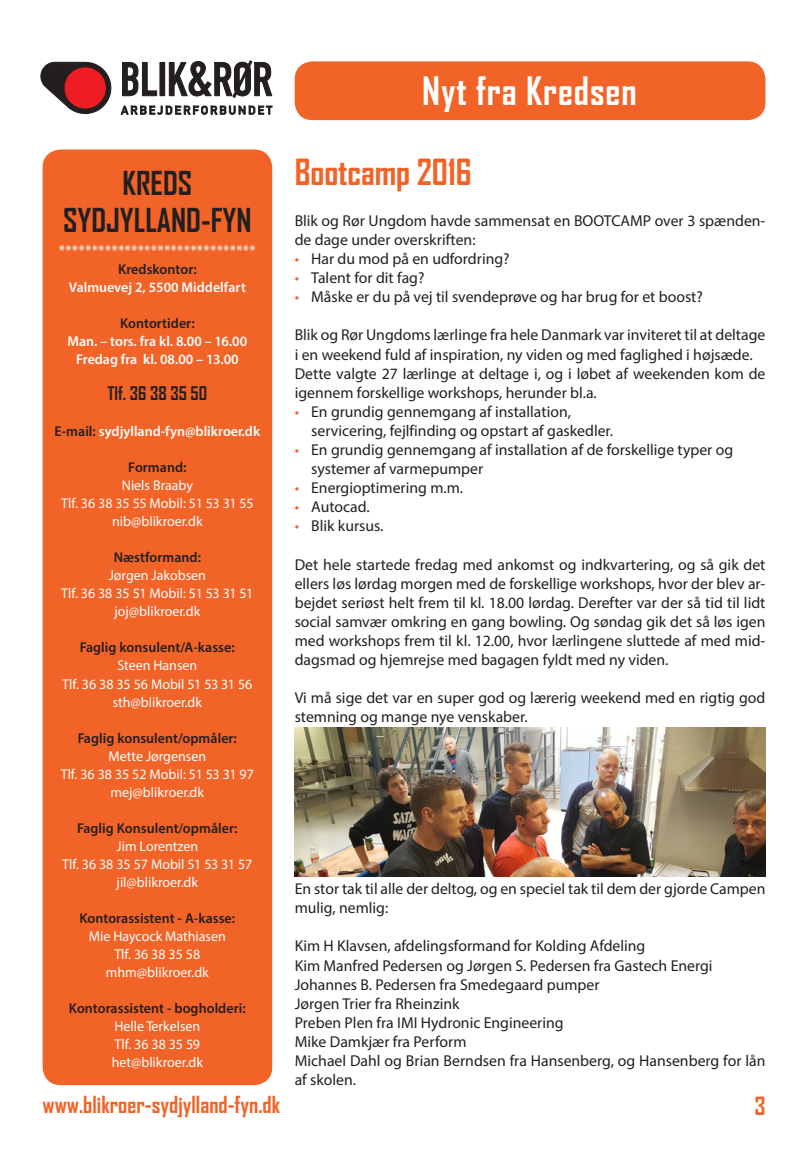
<style>
.page{position:relative;width:808px;height:1149px;background:#fff}
.page>*{position:absolute;margin:0;border:0;box-sizing:border-box;transform-origin:0 0}
.t1{font:700 37.5px "Agency FB";letter-spacing:.025em;color:#fff}
.t2{font:700 34.5px "Agency FB";letter-spacing:-.005em;color:#f26327}
.t3{font:700 31.5px/37.2px "Agency FB";color:#231f20;text-align:center}
.t4{font:700 24px "Agency FB";color:#f26327}
.t5{font:700 22.5px "Agency FB";color:#f26327}
.t6{font:700 18px "Agency FB";color:#231f20}
.t7{font:15.75px/19px "Myriad Pro";color:#231f20}
.t8{font:15.75px "Myriad Pro";color:#fff}
.t9{font:14.25px/18px "Myriad Pro";color:#fff;text-align:center}
.t10{font:600 14.25px "Myriad Pro";letter-spacing:.005em;color:#231f20}
.t11{font:600 14.25px/18px "Myriad Pro";color:#fff;text-align:center}
.s1{color:#231f20}
.s2{color:#f26327}
</style>
<div class="page">
<div style="left:43px;top:149px;width:229px;height:935px;background:#f26327;border-radius:18px"></div>
<svg style="left:121px;top:106px;width:151px;height:8px"></svg>
<svg style="left:122px;top:62px;width:35px;height:34px"></svg>
<div style="left:160px;top:62px;width:5px;height:34px;background:#231f20"></div>
<svg style="left:169px;top:60px;width:103px;height:38px"></svg>
<svg style="left:41px;top:62px;width:70px;height:52px"></svg>
<div style="left:295px;top:61px;width:470px;height:59px;background:#f26327;border-radius:18px"></div>
<img style="left:295px;top:727px;width:470px;height:149px">
<h3 class="t3" style="left:63px;top:164px;width:190px">KREDS<br>SYDJYLLAND-FYN</h3>
<p class="t8" style="left:59px;top:241px;width:199px">******************************</p>
<p class="t10" style="left:118px;top:260px;width:80px">Kredskontor:</p>
<p class="t11" style="left:69px;top:278px;width:179px">Valmuevej 2, 5500 Middelfart</p>
<p class="t10" style="left:120px;top:314px;width:76px">Kontortider:</p>
<p class="t11" style="left:68px;top:332px;width:181px">Man. – tors. fra kl. 8.00 – 16.00<br>Fredag fra kl. 08.00 – 13.00</p>
<p class="t6" style="left:108px;top:382px;width:101px">Tlf. 36 38 35 50</p>
<p class="t11" style="left:55px;top:422px;width:207px"><span class="s1">E-mail:</span> sydjylland-fyn@blikroer.dk</p>
<p class="t10" style="left:128px;top:458px;width:60px">Formand:</p>
<p class="t9" style="left:61px;top:476px;width:194px">Niels Braaby<br>Tlf. 36 38 35 55 Mobil: 51 53 31 55 nib@blikroer.dk</p>
<p class="t10" style="left:114px;top:548px;width:89px">Næstformand:</p>
<p class="t9" style="left:61px;top:566px;width:194px">Jørgen Jakobsen<br>Tlf. 36 38 35 51 Mobil: 51 53 31 51 joj@blikroer.dk</p>
<p class="t10" style="left:80px;top:638px;width:156px">Faglig konsulent/A-kasse:</p>
<p class="t9" style="left:62px;top:656px;width:192px">Steen Hansen<br>Tlf. 36 38 35 56 Mobil 51 53 31 56 sth@blikroer.dk</p>
<p class="t10" style="left:78px;top:728px;width:161px">Faglig konsulent/opmåler:</p>
<p class="t9" style="left:61px;top:746px;width:195px">Mette Jørgensen<br>Tlf. 36 38 35 52 Mobil: 51 53 31 97 mej@blikroer.dk</p>
<p class="t10" style="left:77px;top:818px;width:162px">Faglig Konsulent/opmåler:</p>
<p class="t9" style="left:62px;top:836px;width:192px">Jim Lorentzen<br>Tlf. 36 38 35 57 Mobil 51 53 31 57 jil@blikroer.dk</p>
<p class="t10" style="left:80px;top:908px;width:157px">Kontorassistent - A-kasse:</p>
<p class="t9" style="left:89px;top:926px;width:139px">Mie Haycock Mathiasen<br>Tlf. 36 38 35 58 mhm@blikroer.dk</p>
<p class="t10" style="left:69px;top:998px;width:178px">Kontorassistent - bogholderi:</p>
<p class="t9" style="left:112px;top:1016px;width:93px;text-align:left">Helle Terkelsen<br>Tlf. 36 38 35 59 het@blikroer.dk</p>
<h1 class="t1" style="left:422px;top:68px;width:216px">Nyt fra Kredsen</h1>
<h2 class="t2" style="left:295px;top:150px;width:179px">Bootcamp 2016</h2>
<p class="t7" style="left:295px;top:211px;width:472px">Blik og Rør Ungdom havde sammensat en BOOTCAMP over 3 spænden&shy;de dage under overskriften:</p>
<p class="t7" style="left:295px;top:249px;width:216px"><span class="s2">•</span> Har du mod på en udfordring?</p>
<p class="t7" style="left:295px;top:268px;width:131px"><span class="s2">•</span> Talent for dit fag?</p>
<p class="t7" style="left:295px;top:287px;width:410px"><span class="s2">•</span> Måske er du på vej til svendeprøve og har brug for et boost?</p>
<p class="t7" style="left:295px;top:325px;width:472px">Blik og Rør Ungdoms lærlinge fra hele Danmark var inviteret til at deltage i en weekend fuld af inspiration, ny viden og med faglighed i højsæde.<br>Dette valgte 27 lærlinge at deltage i, og i løbet af weekenden kom de igennem forskellige workshops, herunder bl.a.</p>
<p class="t7" style="left:311px;top:401px;width:303px;text-indent:-17px"><span class="s2">•</span> En grundig gennemgang af installation, servicering, fejlfinding og opstart af gaskedler.</p>
<p class="t7" style="left:311px;top:440px;width:423px;text-indent:-17px"><span class="s2">•</span> En grundig gennemgang af installation af de forskellige typer og systemer af varmepumper</p>
<p class="t7" style="left:295px;top:478px;width:170px"><span class="s2">•</span> Energioptimering m.m.</p>
<p class="t7" style="left:295px;top:497px;width:77px"><span class="s2">•</span> Autocad.</p>
<p class="t7" style="left:295px;top:516px;width:90px"><span class="s2">•</span> Blik kursus.</p>
<p class="t7" style="left:295px;top:554px;width:472px;text-align:justify">Det hele startede fredag med ankomst og indkvartering, og så gik det ellers løs lørdag morgen med de forskellige workshops, hvor der blev ar&shy;bejdet seriøst helt frem til kl. 18.00 lørdag. Derefter var der så tid til lidt social samvær omkring en gang bowling. Og søndag gik det så løs igen med workshops frem til kl. 12.00, hvor lærlingene sluttede af med mid&shy;dagsmad og hjemrejse med bagagen fyldt med ny viden.</p>
<p class="t7" style="left:295px;top:688px;width:472px">Vi må sige det var en super god og lærerig weekend med en rigtig god stemning og mange nye venskaber.</p>
<p class="t7" style="left:295px;top:878px;width:472px">En stor tak til alle der deltog, og en speciel tak til dem der gjorde Campen mulig, nemlig:</p>
<p class="t7" style="left:295px;top:936px;width:472px">Kim H Klavsen, afdelingsformand for Kolding Afdeling<br>Kim Manfred Pedersen og Jørgen S. Pedersen fra Gastech Energi Johannes B. Pedersen fra Smedegaard pumper<br>Jørgen Trier fra Rheinzink<br>Preben Plen fra IMI Hydronic Engineering<br>Mike Damkjær fra Perform<br>Michael Dahl og Brian Berndsen fra Hansenberg, og Hansenberg for lån af skolen.</p>
<h3 class="t5" style="left:43px;top:1090px;width:239px">www.blikroer-sydjylland-fyn.dk</h3>
<h3 class="t4" style="left:754px;top:1090px;width:13px">3</h3>
</div>
